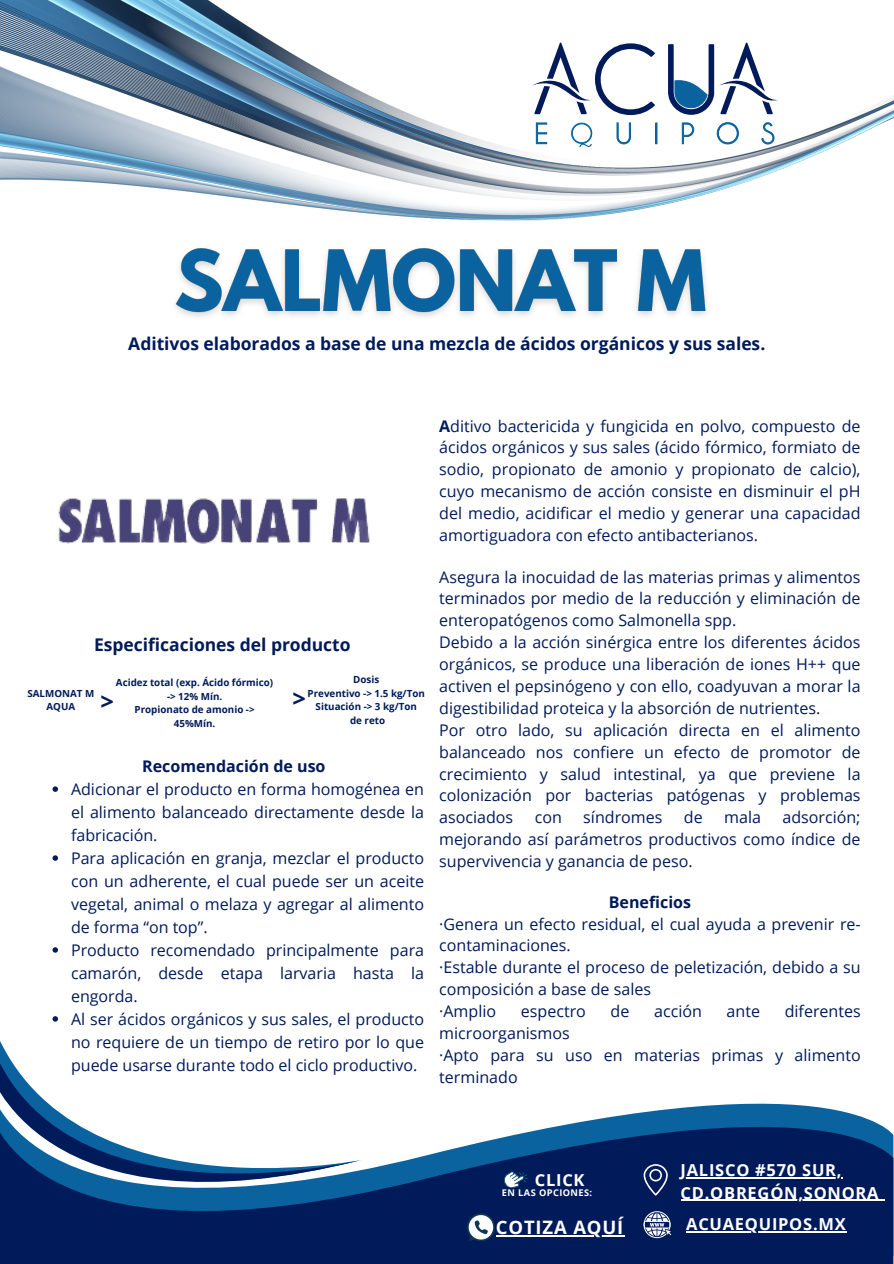
<style>
.page{position:relative;width:894px;height:1264px;background:#fff}
.page>*{position:absolute;margin:0;border:0;box-sizing:border-box;transform-origin:0 0}
.t1{font:700 23.55px "Open Sans";color:#001a5a}
.t2{font:700 18.45px "Open Sans";letter-spacing:.045em;color:#fff}
.t3{font:700 17.55px "Open Sans";color:#001a5a}
.t4{font:700 16.5px "Open Sans";letter-spacing:.045em;color:#fff}
.t5{font:16.05px/21.9px "Open Sans";color:#001a5a;text-align:justify}
.t6{font:700 16.05px "Open Sans";color:#001a5a}
.t7{font:700 9.75px/13.6px "Open Sans";color:#001a5a;text-align:center}
.t8{font:700 9.3px "Open Sans";letter-spacing:.045em;color:#fff}
.s1{font-weight:700}
</style>
<div class="page">
<img style="left:0;top:0;width:893px;height:220px">
<svg style="left:536px;top:123px;width:10px;height:21px"></svg>
<svg style="left:571px;top:123px;width:21px;height:24px"></svg>
<svg style="left:616px;top:123px;width:14px;height:21px"></svg>
<div style="left:655px;top:123px;width:2px;height:21px;border:1px solid #0a639e"></div>
<svg style="left:682px;top:123px;width:11px;height:21px"></svg>
<svg style="left:716px;top:122px;width:22px;height:22px"></svg>
<svg style="left:761px;top:122px;width:13px;height:22px"></svg>
<svg style="left:531px;top:43px;width:123px;height:72px"></svg>
<svg style="left:668px;top:43px;width:110px;height:72px"></svg>
<img style="left:58px;top:498px;width:312px;height:46px">
<img style="left:175px;top:248px;width:532px;height:69px">
<svg style="left:53px;top:786px;width:5px;height:5px"></svg>
<svg style="left:53px;top:855px;width:5px;height:5px"></svg>
<svg style="left:53px;top:947px;width:5px;height:5px"></svg>
<svg style="left:0;top:1103px;width:893px;height:160px;background:#24437a"></svg>
<svg style="left:0;top:1041px;width:361px;height:200px"></svg>
<svg style="left:643px;top:1164px;width:24px;height:31px"></svg>
<svg style="left:643px;top:1211px;width:28px;height:27px"></svg>
<svg style="left:467px;top:1213px;width:28px;height:28px"></svg>
<svg style="left:502px;top:1169px;width:25px;height:21px"></svg>
<hr style="left:686px;top:1231px;width:160px;height:1px;background:#fff">
<hr style="left:680px;top:1177px;width:162px;height:1px;background:#fff">
<hr style="left:680px;top:1199px;width:199px;height:1px;background:#fff">
<hr style="left:496px;top:1234px;width:128px;height:2px;background:#fff">
<p class="t3" style="left:128px;top:331px;width:638px">Aditivos elaborados a base de una mezcla de ácidos orgánicos y sus sales.</p>
<p class="t3" style="left:94px;top:632px;width:258px">Especificaciones del producto</p>
<p class="t7" style="left:27px;top:686px;width:68px">SALMONAT M<br>AQUA</p>
<p class="t7" style="left:353px;top:672px;width:28px">Dosis</p>
<p class="t7" style="left:307px;top:686px;width:119px">Preventivo -&gt; 1.5 kg/Ton</p>
<h5 class="t7" style="left:315px;top:700px;width:103px">Situación -&gt; 3 kg/Ton</h5>
<p class="t7" style="left:350px;top:713px;width:37px">de reto</p>
<p class="t7" style="left:116px;top:675px;width:159px">Acidez total (exp. Ácido fórmico) -&gt; 12% Mín.</p>
<p class="t7" style="left:135px;top:702px;width:121px">Propionato de amonio -&gt;<br>45%Mín.</p>
<p class="t1" style="left:100px;top:685px;width:15px">&gt;</p>
<p class="t1" style="left:292px;top:682px;width:15px">&gt;</p>
<p class="t6" style="left:142px;top:755px;width:185px">Recomendación de uso</p>
<h3 class="t5" style="left:71px;top:777px;width:354px;line-height:23px">Adicionar el producto en forma homogénea en el alimento balanceado directamente desde la fabricación.</h3>
<p class="t5" style="left:71px;top:846px;width:354px;line-height:23px">Para aplicación en granja, mezclar el producto con un adherente, el cual puede ser un aceite vegetal, animal o melaza y agregar al alimento de forma “on top”.</p>
<p class="t5" style="left:71px;top:938px;width:354px;line-height:23px">Producto recomendado principalmente para camarón, desde etapa larvaria hasta la engorda.</p>
<p class="t5" style="left:71px;top:1007px;width:354px;line-height:23px">Al ser ácidos orgánicos y sus sales, el producto no requiere de un tiempo de retiro por lo que puede usarse durante todo el ciclo productivo.</p>
<h6 class="t5" style="left:439px;top:414px;width:423px"><span class="s1">A</span>ditivo bactericida y fungicida en polvo, compuesto de ácidos orgánicos y sus sales (ácido fórmico, formiato de sodio, propionato de amonio y propionato de calcio), cuyo mecanismo de acción consiste en disminuir el pH del medio, acidificar el medio y generar una capacidad amortiguadora con efecto antibacterianos.</h6>
<h6 class="t5" style="left:439px;top:565px;width:423px;text-align:left">Asegura la inocuidad de las materias primas y alimentos terminados por medio de la reducción y eliminación de enteropatógenos como Salmonella spp.<br>Debido a la acción sinérgica entre los diferentes ácidos orgánicos, se produce una liberación de iones H++ que activen el pepsinógeno y con ello, coadyuvan a morar la digestibilidad proteica y la absorción de nutrientes.<br>Por otro lado, su aplicación directa en el alimento balanceado nos confiere un efecto de promotor de crecimiento y salud intestinal, ya que previene la colonización por bacterias patógenas y problemas asociados</h6>
<h6 class="t5" style="left:439px;top:806px;width:423px;text-indent:343px">adsorción; mejorando así parámetros productivos como índice de supervivencia y ganancia de peso.</h6>
<h6 class="t5" style="left:534px;top:806px;width:29px">con</h6>
<h6 class="t5" style="left:583px;top:806px;width:81px">síndromes</h6>
<h6 class="t5" style="left:683px;top:806px;width:20px">de</h6>
<h6 class="t5" style="left:724px;top:806px;width:38px">mala</h6>
<h3 class="t5" style="left:439px;top:890px;width:423px;text-align:left;text-indent:169px"><span class="s1">Beneficios<br></span>·Genera un efecto residual, el cual ayuda a prevenir re&shy;contaminaciones.<br>·Estable durante el proceso de peletización, debido a su composición a base de sales<br>·Amplio</h3>
<h3 class="t5" style="left:520px;top:999px;width:66px">espectro</h3>
<h3 class="t5" style="left:610px;top:999px;width:20px">de</h3>
<h3 class="t5" style="left:654px;top:999px;width:49px">acción</h3>
<h3 class="t5" style="left:726px;top:999px;width:35px">ante</h3>
<h3 class="t5" style="left:784px;top:999px;width:77px">diferentes</h3>
<h3 class="t5" style="left:439px;top:1021px;width:423px;text-align:left">microorganismos<br>·Apto para su uso en materias primas y alimento terminado</h3>
<p class="t4" style="left:534px;top:1167px;width:51px">CLICK</p>
<p class="t8" style="left:501px;top:1186px;width:92px">EN LAS OPCIONES:</p>
<h4 class="t2" style="left:496px;top:1213px;width:129px">COTIZA AQUÍ</h4>
<p class="t4" style="left:680px;top:1158px;width:162px">JALISCO #570 SUR,</p>
<p class="t4" style="left:680px;top:1180px;width:199px">CD.OBREGÓN,SONORA</p>
<h6 class="t4" style="left:686px;top:1212px;width:161px">ACUAEQUIPOS.MX</h6>
</div>
